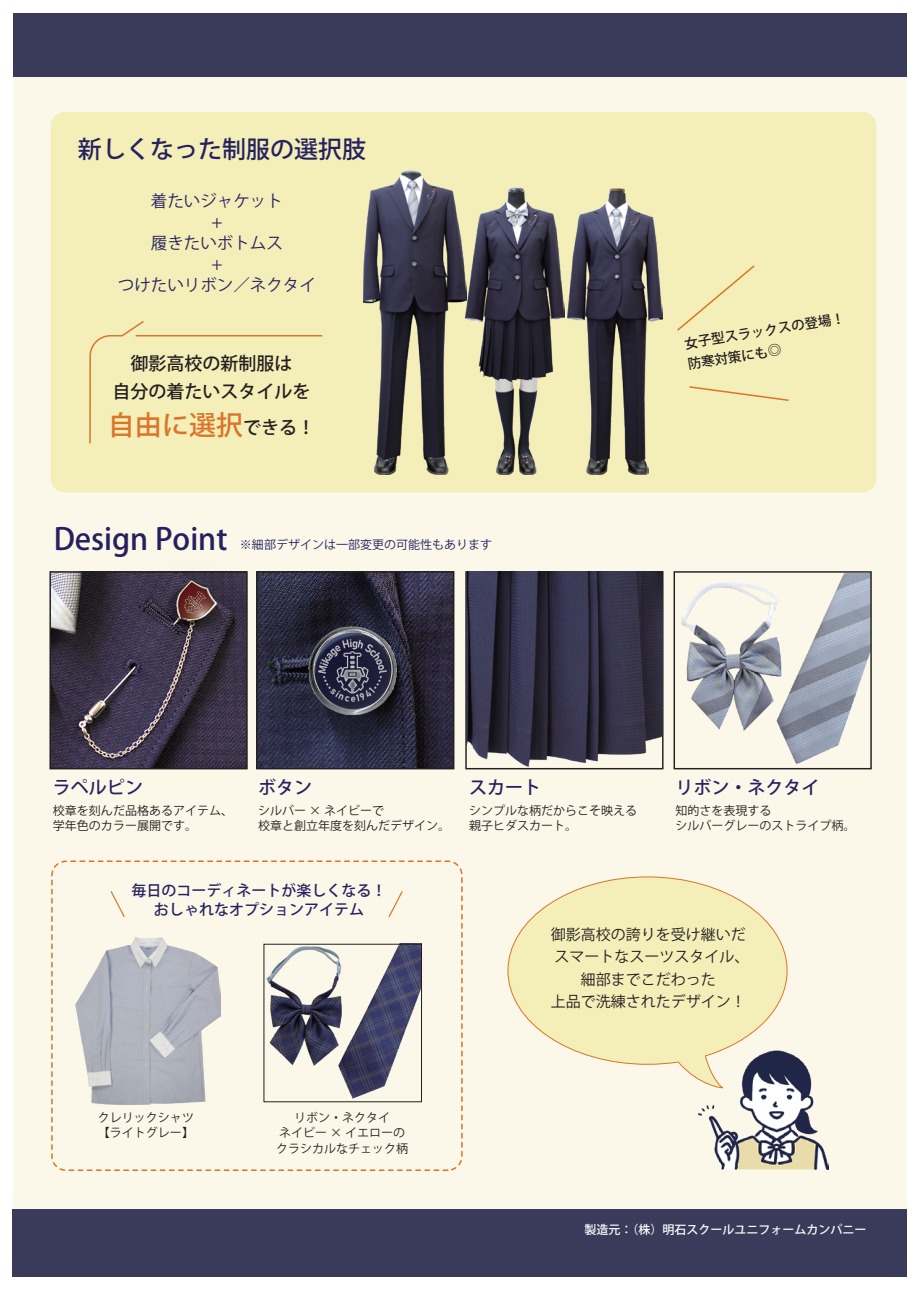
<style>
.page{position:relative;width:919px;height:1289px;background:#fff}
.page>*{position:absolute;margin:0;border:0;box-sizing:border-box;transform-origin:0 0}
.t1{font:500 30px "Koz Go Pro";color:#252161}
.t2{font:500 27px "Koz Go Pro";color:#da752a}
.t3{font:500 24px "Koz Go Pro";color:#252161}
.t4{font:500 18px "Koz Go Pro";color:#252161}
.t5{font:500 18px "Koz Go Pro";color:#231f20}
.t6{font:16.5px/21px "Koz Go Pro";color:#252161;text-align:center}
.t7{font:15px/22.5px "Koz Go Pr 6 N";color:#231f20;text-align:center}
.t8{font:500 15px/19.2px "Koz Go Pro";color:#252161;text-align:center}
.t9{font:500 13.5px "Koz Go Pr 6 N";color:#231f20}
.t10{font:12px/15px "Koz Go Pro";color:#231f20}
.t11{font:500 12px "Koz Go Pr 6 N";color:#fff}
.t12{font:12px "Koz Go Pr 6 N";color:#252161}
.s1{font-size:18px;color:#231f20}
</style>
<div class="page">
<div style="left:14px;top:14px;width:892px;height:1261px;background:#fcf8e9"></div>
<img style="left:266px;top:945px;width:154px;height:154px">
<img style="left:681px;top:573px;width:188px;height:192px">
<svg style="left:507px;top:876px;width:280px;height:204px"></svg>
<div style="left:51px;top:112px;width:825px;height:380px;background:#f4eeb8;border-radius:14px"></div>
<div style="left:51px;top:860px;width:411px;height:310px;border:2px dashed #da752a;border-radius:14px"></div>
<img style="left:258px;top:573px;width:194px;height:194px">
<img style="left:308px;top:626px;width:89px;height:88px">
<img style="left:318px;top:639px;width:69px;height:62px">
<div style="left:256px;top:571px;width:198px;height:198px;border:1px solid #231f20"></div>
<img style="left:51px;top:573px;width:195px;height:194px">
<div style="left:49px;top:571px;width:199px;height:198px;border:1px solid #231f20"></div>
<img style="left:97px;top:571px;width:196px;height:130px">
<svg style="left:178px;top:582px;width:36px;height:37px"></svg>
<div style="left:13px;top:1209px;width:893px;height:67px;background:#3a3a5b"></div>
<div style="left:13px;top:13px;width:893px;height:64px;background:#3a3a5b"></div>
<div style="left:465px;top:571px;width:198px;height:198px;border:1px solid #231f20"></div>
<img style="left:466px;top:572px;width:196px;height:196px">
<div style="left:673px;top:571px;width:198px;height:198px;border:1px solid #231f20"></div>
<svg style="left:110px;top:891px;width:15px;height:26px"></svg>
<svg style="left:388px;top:891px;width:15px;height:27px"></svg>
<div style="left:263px;top:943px;width:159px;height:159px;border:1px solid #231f20"></div>
<svg style="left:677px;top:265px;width:78px;height:66px"></svg>
<svg style="left:689px;top:386px;width:100px;height:15px"></svg>
<img style="left:374px;top:382px;width:274px;height:93px">
<img style="left:567px;top:271px;width:95px;height:190px">
<img style="left:466px;top:245px;width:98px;height:137px">
<img style="left:363px;top:188px;width:103px;height:271px">
<img style="left:378px;top:170px;width:103px;height:75px">
<img style="left:481px;top:187px;width:101px;height:84px">
<img style="left:582px;top:188px;width:110px;height:85px">
<img style="left:698px;top:1050px;width:130px;height:119px">
<hr style="left:136px;top:335px;width:186px;height:1px;background:#da752a">
<svg style="left:89px;top:321px;width:57px;height:123px"></svg>
<img style="left:76px;top:937px;width:145px;height:167px">
<h3 class="t3" style="left:78px;top:133px;width:290px">新しくなった制服の選択肢</h3>
<h3 class="t6" style="left:118px;top:191px;width:199px">着たいジャケット<br>+<br>履きたいボトムス<br>+<br>つけたいリボン／ネクタイ</h3>
<p class="t9" style="left:683px;top:336px;width:163px;rotate:-9deg">女子型スラックスの登場！</p>
<h3 class="t5" style="left:130px;top:351px;width:163px">御影高校の新制服は</h3>
<p class="t9" style="left:687px;top:357px;width:96px;rotate:-9deg">防寒対策にも◎</p>
<h3 class="t5" style="left:112px;top:380px;width:199px">自分の着たいスタイルを</h3>
<h2 class="t2" style="left:108px;top:407px;width:208px">自由に選択<span class="s1">できる！</span></h2>
<h1 class="t1" style="left:54px;top:519px;width:175px">Design Point</h1>
<p class="t12" style="left:240px;top:537px;width:253px">※細部デザインは一部変更の可能性もあります</p>
<h3 class="t4" style="left:53px;top:775px;width:92px">ラペルピン</h3>
<p class="t10" style="left:53px;top:803px;width:182px">校章を刻んだ品格あるアイテム、学年色のカラー展開です。</p>
<h3 class="t4" style="left:258px;top:775px;width:55px">ボタン</h3>
<p class="t10" style="left:258px;top:803px;width:193px">シルバー × ネイビーで<br>校章と創立年度を刻んだデザイン。</p>
<p class="t8" style="left:131px;top:881px;width:257px">毎日のコーディネートが楽しくなる！おしゃれなオプションアイテム</p>
<h3 class="t4" style="left:469px;top:775px;width:73px">スカート</h3>
<p class="t10" style="left:469px;top:803px;width:169px">シンプルな柄だからこそ映える親子ヒダスカート。</p>
<h3 class="t4" style="left:675px;top:775px;width:146px">リボン・ネクタイ</h3>
<p class="t10" style="left:675px;top:803px;width:182px">知的さを表現する<br>シルバーグレーのストライプ柄。</p>
<p class="t10" style="left:98px;top:1110px;width:97px">クレリックシャツ【ライトグレー】</p>
<p class="t10" style="left:276px;top:1110px;width:133px;text-align:center">リボン・ネクタイ<br>ネイビー × イエローのクラシカルなチェック柄</p>
<p class="t7" style="left:550px;top:923px;width:200px">御影高校の誇りを受け継いだスマートなスーツスタイル、細部までこだわった<br>上品で洗練されたデザイン！</p>
<p class="t11" style="left:584px;top:1222px;width:283px">製造元：（株）明石スクールユニフォームカンパニー</p>
</div>
